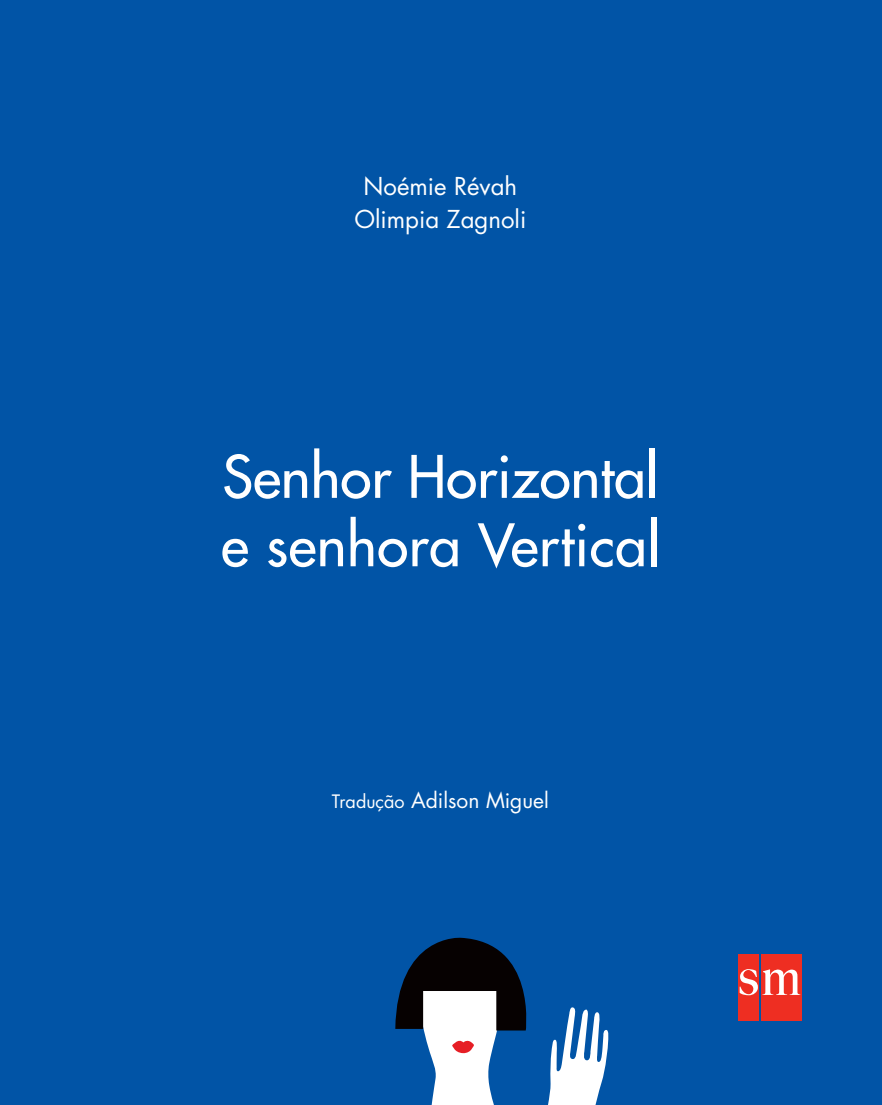
<style>
.page{position:relative;width:882px;height:1105px;background:#0154a6}
.page>*{position:absolute;margin:0;border:0;box-sizing:border-box;transform-origin:0 0}
.t1{font:500 57px/68.4px "Futura Std";color:#fff}
.t2{font:24px/33px "Futura Std";color:#fff;text-align:center}
.t3{font:21px "Futura Std";color:#fff}
.s1{font-size:18px}
</style>
<div class="page">
<svg style="left:395px;top:937px;width:132px;height:168px"></svg>
<svg style="left:548px;top:1007px;width:61px;height:98px"></svg>
<div style="left:761px;top:954px;width:41px;height:67px;background:#ee2e22"></div>
<div style="left:738px;top:954px;width:21px;height:67px;background:#ee2e22"></div>
<svg style="left:739px;top:969px;width:61px;height:26px"></svg>
<p class="t2" style="left:354px;top:169px;width:173px">Noémie Révah<br>Olimpia Zagnoli</p>
<p class="t1" style="left:221px;top:443px;width:440px">Senhor Horizontal e senhora Vertical</p>
<p class="t3" style="left:332px;top:787px;width:219px"><span class="s1">Tradução</span> Adilson Miguel</p>
</div>
